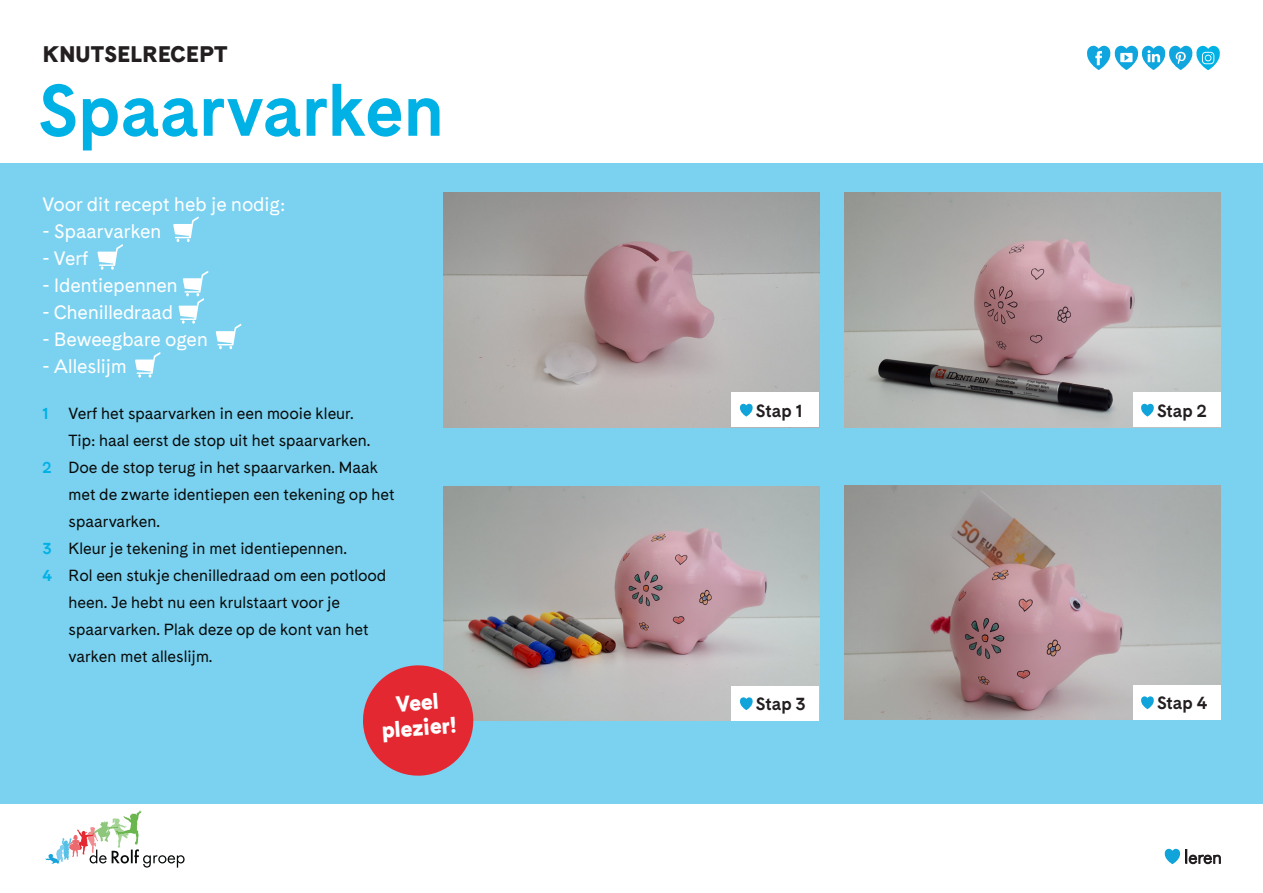
<style>
.page{position:relative;width:1263px;height:893px;background:#fff}
.page>*{position:absolute;margin:0;border:0;box-sizing:border-box;transform-origin:0 0}
.t1{font:700 67.5px "Cadiz";color:#00b1e5}
.t2{font:900 21px "Cadiz";letter-spacing:.01em;color:#231f20}
.t3{font:900 20.7px "Cadiz";color:#fff}
.t4{font:18px "Cadiz";color:#fff}
.t5{font:700 16.5px "Cadiz";color:#231f20}
.t6{font:15px/27px "Cadiz";color:#080b0b}
.t7{font:700 15px "Cadiz";color:#00b1e5}
</style>
<div class="page">
<div style="left:0;top:163px;width:1263px;height:641px;background:#7bd2f0"></div>
<svg style="left:1164px;top:849px;width:56px;height:15px"></svg>
<img style="left:444px;top:193px;width:375px;height:234px">
<img style="left:845px;top:193px;width:375px;height:234px">
<img style="left:444px;top:486px;width:375px;height:235px">
<img style="left:845px;top:485px;width:375px;height:235px">
<div style="left:1132px;top:392px;width:88px;height:35px;background:#fff"></div>
<svg style="left:1141px;top:404px;width:13px;height:12px"></svg>
<div style="left:731px;top:392px;width:88px;height:35px;background:#fff"></div>
<svg style="left:740px;top:404px;width:13px;height:12px"></svg>
<div style="left:1132px;top:685px;width:88px;height:35px;background:#fff"></div>
<svg style="left:1141px;top:696px;width:13px;height:13px"></svg>
<svg style="left:363px;top:663px;width:112px;height:113px"></svg>
<svg style="left:45px;top:810px;width:140px;height:58px"></svg>
<svg style="left:173px;top:217px;width:26px;height:25px"></svg>
<div style="left:731px;top:686px;width:88px;height:35px;background:#fff"></div>
<svg style="left:740px;top:697px;width:13px;height:13px"></svg>
<svg style="left:1087px;top:45px;width:133px;height:25px"></svg>
<svg style="left:97px;top:244px;width:26px;height:26px"></svg>
<svg style="left:179px;top:271px;width:30px;height:53px"></svg>
<svg style="left:216px;top:324px;width:26px;height:25px"></svg>
<svg style="left:135px;top:352px;width:26px;height:26px"></svg>
<p class="t2" style="left:43px;top:39px;width:186px">KNUTSELRECEPT</p>
<p class="t1" style="left:38px;top:62px;width:407px">Spaarvarken</p>
<p class="t4" style="left:43px;top:191px;width:244px">Voor dit recept heb je nodig:</p>
<p class="t4" style="left:43px;top:218px;width:120px">- Spaarvarken</p>
<p class="t4" style="left:43px;top:245px;width:47px">- Verf</p>
<p class="t4" style="left:43px;top:272px;width:137px">- Identiepennen</p>
<p class="t4" style="left:43px;top:299px;width:132px">- Chenilledraad</p>
<p class="t4" style="left:43px;top:326px;width:167px">- Beweegbare ogen</p>
<p class="t4" style="left:43px;top:353px;width:86px">- Alleslijm</p>
<p class="t7" style="left:43px;top:402px;width:8px">1</p>
<p class="t7" style="left:43px;top:456px;width:11px">2</p>
<p class="t7" style="left:43px;top:537px;width:11px">3</p>
<p class="t7" style="left:43px;top:564px;width:11px">4</p>
<p class="t6" style="left:69px;top:400px;width:287px">Verf het spaarvarken in een mooie kleur.</p>
<p class="t6" style="left:69px;top:427px;width:303px">Tip: haal eerst de stop uit het spaarvarken.</p>
<p class="t6" style="left:69px;top:454px;width:327px">Doe de stop terug in het spaarvarken. Maak met de zwarte identiepen een tekening op het spaarvarken.</p>
<p class="t6" style="left:69px;top:535px;width:280px">Kleur je tekening in met identiepennen.</p>
<p class="t6" style="left:69px;top:562px;width:319px">Rol een stukje chenilledraad om een potlood heen. Je hebt nu een krulstaart voor je spaarvarken. Plak deze op de kont van het varken met alleslijm.</p>
<p class="t3" style="left:395px;top:689px;width:44px;rotate:-4deg">Veel</p>
<p class="t3" style="left:381px;top:715px;width:76px;rotate:-4deg">plezier!</p>
<p class="t5" style="left:756px;top:398px;width:48px">Stap 1</p>
<p class="t5" style="left:1157px;top:398px;width:51px">Stap 2</p>
<p class="t5" style="left:756px;top:692px;width:51px">Stap 3</p>
<p class="t5" style="left:1157px;top:691px;width:52px">Stap 4</p>
</div>
